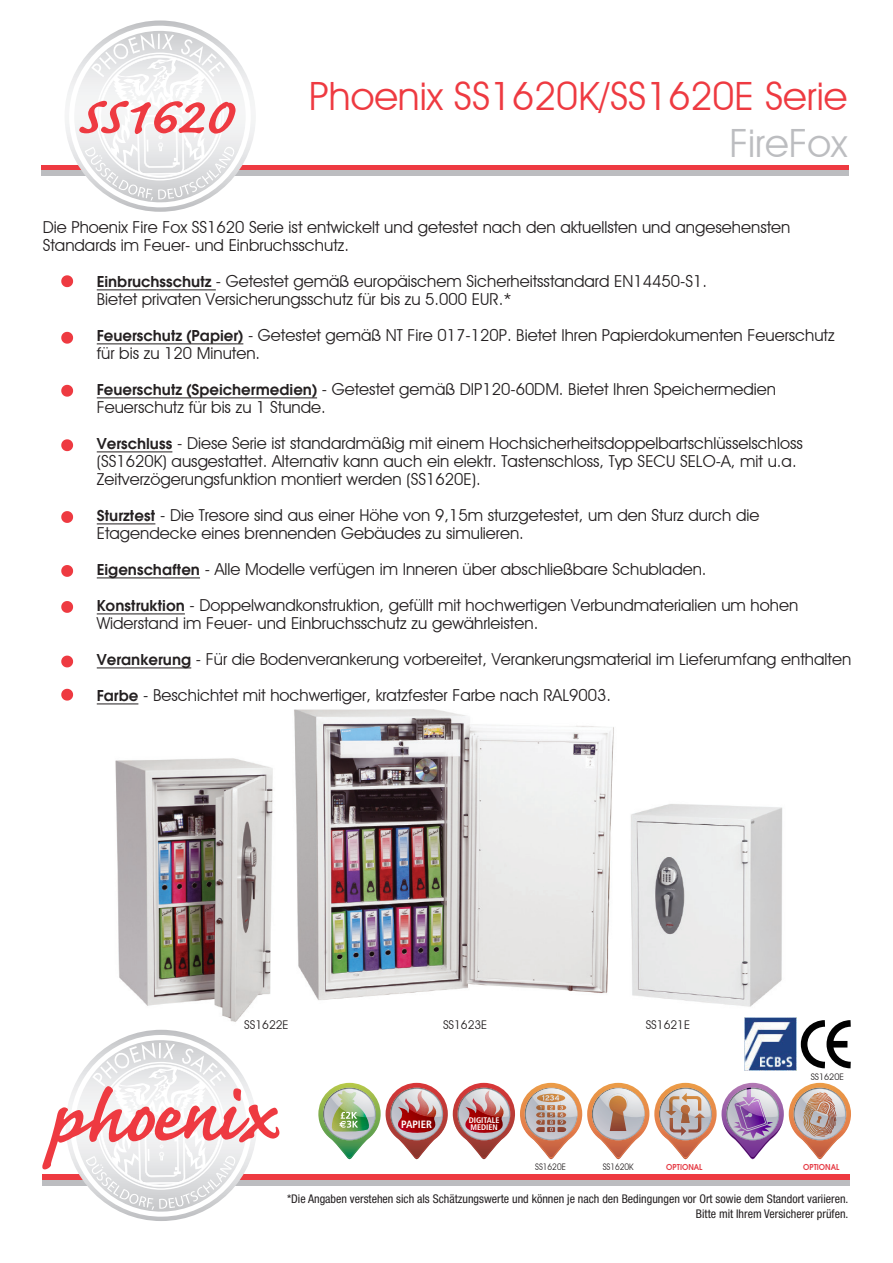
<style>
.page{position:relative;width:893px;height:1263px;background:#fff}
.page>*{position:absolute;margin:0;border:0;box-sizing:border-box;transform-origin:0 0}
.t1{font:700 67.5px "Caflisch Script Pro";color:#ee3a41}
.t2{font:39px "Avant Garde IT Cby BT";color:#ee3a41}
.t3{font:39px "Avant Garde IT Cby BT";color:#bcbdc0}
.t4{font:16.5px/18px "Avant Garde IT Cby BT";color:#231f20}
.t5{font:condensed 12px/14.4px "Helvetica Neue";color:#231f20;text-align:right}
.t6{font:12px "Avant Garde IT Cby BT";color:#231f20}
.t7{font:700 condensed 10.65px "Frutiger LT Std";color:#fff}
.t8{font:600 9px "Avant Garde ITC";color:#e63e48;scale:.92 1}
.t9{font:9px "Avant Garde IT Cby BT";color:#231f20;scale:.92 1}
.t10{font:9px "Avant Garde IT Cby BT";color:#231f20}
.t11{font:700 condensed 8.1px "Frutiger LT Std";color:#fff}
.s1{font-family:"Avant Garde ITC";font-weight:600}
</style>
<div class="page">
<img style="left:103px;top:703px;width:690px;height:327px">
<div style="left:42px;top:1175px;width:808px;height:5px;background:#ee3a41"></div>
<div style="left:42px;top:1180px;width:808px;height:5px;background:#bcbdc0"></div>
<svg style="left:42px;top:1034px;width:237px;height:183px"></svg>
<hr style="left:97px;top:290px;width:119px;height:1px;background:#231f20">
<hr style="left:97px;top:344px;width:146px;height:1px;background:#231f20">
<hr style="left:97px;top:398px;width:220px;height:1px;background:#231f20">
<hr style="left:97px;top:452px;width:75px;height:1px;background:#231f20">
<hr style="left:97px;top:524px;width:58px;height:1px;background:#231f20">
<hr style="left:97px;top:578px;width:103px;height:1px;background:#231f20">
<hr style="left:97px;top:614px;width:88px;height:1px;background:#231f20">
<hr style="left:97px;top:668px;width:94px;height:1px;background:#231f20">
<hr style="left:97px;top:704px;width:41px;height:1px;background:#231f20">
<svg style="left:61px;top:275px;width:12px;height:12px"></svg>
<svg style="left:61px;top:511px;width:12px;height:12px"></svg>
<svg style="left:61px;top:565px;width:12px;height:12px"></svg>
<svg style="left:61px;top:332px;width:12px;height:12px"></svg>
<svg style="left:61px;top:601px;width:12px;height:12px"></svg>
<svg style="left:61px;top:656px;width:12px;height:11px"></svg>
<svg style="left:61px;top:385px;width:12px;height:12px"></svg>
<svg style="left:61px;top:439px;width:12px;height:12px"></svg>
<svg style="left:800px;top:1020px;width:51px;height:49px"></svg>
<img style="left:744px;top:1018px;width:52px;height:52px">
<svg style="left:61px;top:689px;width:12px;height:12px"></svg>
<img style="left:318px;top:1083px;width:533px;height:77px">
<div style="left:41px;top:165px;width:808px;height:6px;background:#ee3a41"></div>
<div style="left:41px;top:171px;width:808px;height:5px;background:#bcbdc0"></div>
<svg style="left:68px;top:25px;width:184px;height:183px"></svg>
<h1 class="t1" style="left:77px;top:82px;width:155px">SS1620</h1>
<h2 class="t2" style="left:309px;top:73px;width:540px">Phoenix SS1620K/SS1620E Serie</h2>
<h2 class="t3" style="left:729px;top:120px;width:119px">FireFox</h2>
<p class="t4" style="left:43px;top:218px;width:749px">Die Phoenix Fire Fox SS1620 Serie ist entwickelt und getestet nach den aktuellsten und angesehensten<br>Standards im Feuer- und Einbruchsschutz.</p>
<p class="t4" style="left:97px;top:272px;width:612px"><span class="s1">Einbruchsschutz</span> - Getestet gemäß europäischem Sicherheitsstandard EN14450-S1.<br>Bietet privaten Versicherungsschutz für bis zu 5.000 EUR.*</p>
<p class="t4" style="left:97px;top:326px;width:739px"><span class="s1">Feuerschutz (Papier)</span> - Getestet gemäß NT Fire 017-120P. Bietet Ihren Papierdokumenten Feuerschutz für bis zu 120 Minuten.</p>
<p class="t4" style="left:97px;top:380px;width:681px"><span class="s1">Feuerschutz (Speichermedien)</span> - Getestet gemäß DIP120-60DM. Bietet Ihren Speichermedien<br>Feuerschutz für bis zu 1 Stunde.</p>
<p class="t4" style="left:97px;top:434px;width:708px"><span class="s1">Verschluss</span> - Diese Serie ist standardmäßig mit einem Hochsicherheitsdoppelbartschlüsselschloss (SS1620K) ausgestattet. Alternativ kann auch ein elektr. Tastenschloss, Typ SECU SELO-A, mit u.a.<br>Zeitverzögerungsfunktion montiert werden (SS1620E).</p>
<p class="t4" style="left:97px;top:506px;width:664px"><span class="s1">Sturztest</span> - Die Tresore sind aus einer Höhe von 9,15m sturzgetestet, um den Sturz durch die<br>Etagendecke eines brennenden Gebäudes zu simulieren.</p>
<p class="t4" style="left:97px;top:551px;width:703px;line-height:36px"><span class="s1">Eigenschaften</span> - Alle Modelle verfügen im Inneren über abschließbare Schubladen.<br><span class="s1">Konstruktion</span> - Doppelwandkonstruktion, gefüllt mit hochwertigen Verbundmaterialien um hohen</p>
<p class="t4" style="left:97px;top:605px;width:756px;line-height:36px">Widerstand im Feuer- und Einbruchsschutz zu gewährleisten.<br><span class="s1">Verankerung</span> - Für die Bodenverankerung vorbereitet, Verankerungsmaterial im Lieferumfang enthalten<br><span class="s1">Farbe</span> - Beschichtet mit hochwertiger, kratzfester Farbe nach RAL9003.</p>
<p class="t6" style="left:244px;top:1018px;width:46px">SS1622E</p>
<p class="t6" style="left:443px;top:1018px;width:46px">SS1623E</p>
<p class="t6" style="left:646px;top:1018px;width:46px">SS1621E</p>
<p class="t11" style="left:469px;top:1115px;width:32px">DIGITALE</p>
<p class="t7" style="left:401px;top:1118px;width:32px">PAPIER</p>
<p class="t11" style="left:470px;top:1122px;width:29px">MEDIEN</p>
<p class="t10" style="left:811px;top:1072px;width:35px">SS1620E</p>
<p class="t9" style="left:535px;top:1161px;width:35px">SS1620E</p>
<p class="t9" style="left:603px;top:1161px;width:35px">SS1620K</p>
<p class="t8" style="left:666px;top:1161px;width:41px">OPTIONAL</p>
<p class="t8" style="left:803px;top:1161px;width:41px">OPTIONAL</p>
<p class="t5" style="left:287px;top:1191px;width:563px">*Die Angaben verstehen sich als Schätzungswerte und können je nach den Bedingungen vor Ort sowie dem Standort variieren.<br>Bitte mit Ihrem Versicherer prüfen.</p>
</div>
